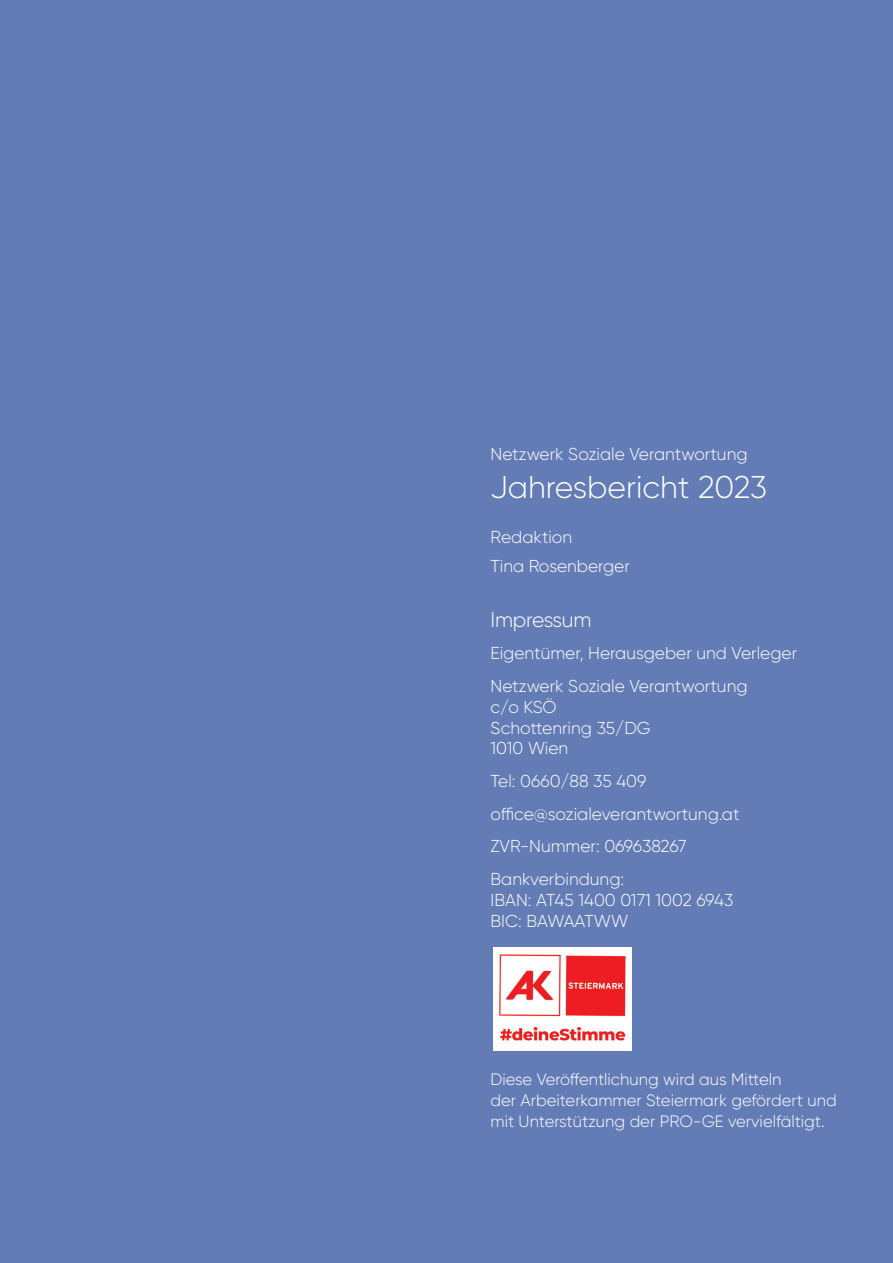
<style>
.page{position:relative;width:893px;height:1263px;background:#637cb5}
.page>*{position:absolute;margin:0;border:0;box-sizing:border-box;transform-origin:0 0}
.t1{font:300 31.5px "Gilroy";color:#fff}
.t2{font:300 21px "Gilroy";letter-spacing:-.015em;color:#fff}
.t3{font:300 17.25px/32.7px "Gilroy";color:#fff}
.t4{font:300 16.5px/21px "Gilroy";color:#fff}
</style>
<div class="page">
<img style="left:493px;top:948px;width:138px;height:103px">
<p class="t3" style="left:490px;top:438px;width:259px">Netzwerk Soziale Verantwortung</p>
<h1 class="t1" style="left:490px;top:468px;width:278px">Jahresbericht 2023</h1>
<p class="t3" style="left:490px;top:523px;width:141px;line-height:28.5px">Redaktion<br>Tina Rosenberger</p>
<p class="t2" style="left:490px;top:607px;width:102px">Impressum</p>
<p class="t3" style="left:490px;top:637px;width:308px">Eigentümer, Herausgeber und Verleger<br>Netzwerk Soziale Verantwortung</p>
<p class="t3" style="left:490px;top:696px;width:162px;line-height:20.7px">c/o KSÖ<br>Schottenring 35/DG<br>1010 Wien</p>
<p class="t3" style="left:490px;top:764px;width:250px">Tel: 0660/88 35 409 office@sozialeverantwortung.at<br>ZVR-Nummer: 069638267<br>Bankverbindung:</p>
<p class="t3" style="left:490px;top:889px;width:244px;line-height:20.7px">IBAN: AT45 1400 0171 1002 6943<br>BIC: BAWAATWW</p>
<p class="t4" style="left:490px;top:1069px;width:348px">Diese Veröffentlichung wird aus Mitteln<br>der Arbeiterkammer Steiermark gefördert und mit Unterstützung der PRO-GE vervielfältigt.</p>
</div>
